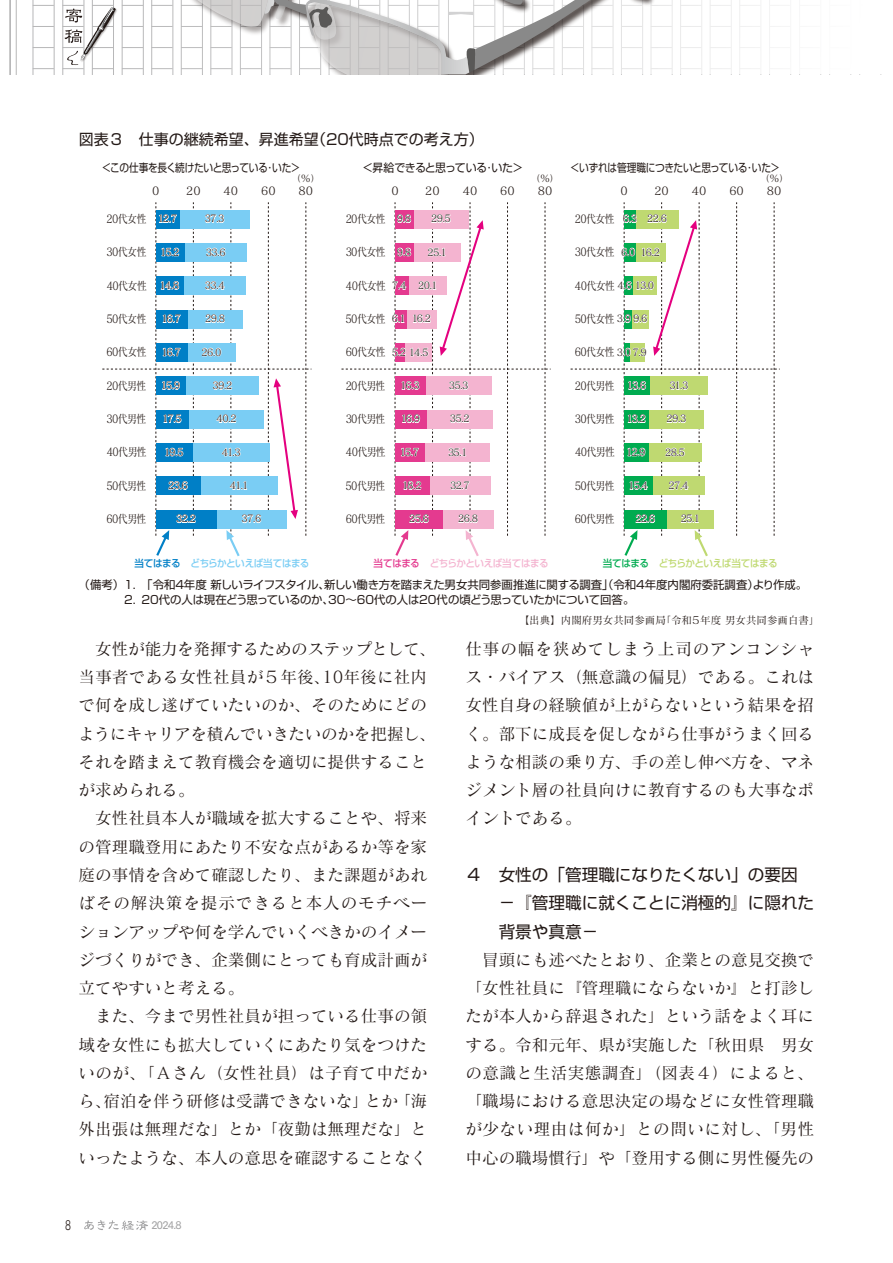
<style>
.page{position:relative;width:893px;height:1263px;background:#fff}
.page>*{position:absolute;margin:0;border:0;box-sizing:border-box;transform-origin:0 0}
.t1{font:16.65px/28.3px "Matisse Pro M";color:#231916;text-align:justify}
.t2{font:16.65px/28.3px "Shin Go Pro";color:#231916}
.t3{font:15px "Shin Go Pro";color:#231916}
.t4{font:13.5px "Tsuku Go Pr 5 R";color:#231916;scale:.75 1}
.t5{font:11.4px "Matisse Pro N M";letter-spacing:-.06em;color:#231916;scale:.87 1}
.t6{font:11.4px/15px "Shin Go Pro";letter-spacing:-.03em;color:#231916}
.t7{font:11.4px "Shin Go Pro";letter-spacing:-.03em;color:#231916;scale:.85 1}
.t8{font:11.4px "Matisse Pro N M";letter-spacing:-.06em;color:#231916}
.t9{font:11.4px "Shin Go Pro";letter-spacing:-.03em;color:#231916;scale:.96 1}
.t10{font:10.5px "Matisse Pro N M";color:#231916}
.t11{font:10.5px "Tsuku Go Pr 5 D";color:#a0a0a1}
.t12{font:10.05px "Matisse Pro N M";letter-spacing:-.085em;color:#231916}
.t13{font:500 10.05px "Shin Go Pro";letter-spacing:-.055em;color:#7acdf4;scale:.96 1}
.t14{font:500 10.05px "Shin Go Pro";letter-spacing:-.055em;color:#f4b4d0;scale:.96 1}
.t15{font:500 10.05px "Shin Go Pro";letter-spacing:-.055em;color:#bfd971;scale:.96 1}
.s1{color:#007fc6}
.s2{color:#e43a8f}
.s3{color:#00ab50}
</style>
<div class="page">
<svg style="left:84px;top:1220px;width:64px;height:10px"></svg>
<svg style="left:9px;top:0;width:766px;height:74px"></svg>
<img style="left:79px;top:3px;width:40px;height:65px">
<svg style="left:63px;top:5px;width:53px;height:64px"></svg>
<svg style="left:151px;top:0;width:521px;height:74px"></svg>
<svg style="left:102px;top:202px;width:209px;height:354px"></svg>
<svg style="left:341px;top:202px;width:210px;height:354px"></svg>
<svg style="left:571px;top:202px;width:209px;height:354px"></svg>
<p class="t3" style="left:79px;top:127px;width:407px">図表３　仕事の継続希望、昇進希望（20代時点での考え方）</p>
<p class="t7" style="left:102px;top:158px;width:235px">＜この仕事を長く続けたいと思っている･いた＞</p>
<p class="t12" style="left:291px;top:172px;width:31px">（％）</p>
<p class="t9" style="left:363px;top:158px;width:169px">＜昇給できると思っている･いた＞</p>
<p class="t12" style="left:530px;top:172px;width:31px">（％）</p>
<p class="t7" style="left:570px;top:158px;width:248px">＜いずれは管理職につきたいと思っている･いた＞</p>
<p class="t12" style="left:760px;top:172px;width:31px">（％）</p>
<p class="t8" style="left:152px;top:184px;width:9px">0</p>
<p class="t8" style="left:186px;top:184px;width:16px">20</p>
<p class="t8" style="left:224px;top:184px;width:16px">40</p>
<p class="t8" style="left:261px;top:184px;width:16px">60</p>
<p class="t8" style="left:299px;top:184px;width:16px">80</p>
<p class="t8" style="left:391px;top:184px;width:9px">0</p>
<p class="t8" style="left:425px;top:184px;width:16px">20</p>
<p class="t8" style="left:463px;top:184px;width:16px">40</p>
<p class="t8" style="left:500px;top:184px;width:16px">60</p>
<p class="t8" style="left:538px;top:184px;width:16px">80</p>
<p class="t8" style="left:620px;top:184px;width:9px">0</p>
<p class="t8" style="left:654px;top:184px;width:16px">20</p>
<p class="t8" style="left:692px;top:184px;width:16px">40</p>
<p class="t8" style="left:729px;top:184px;width:16px">60</p>
<p class="t8" style="left:767px;top:184px;width:16px">80</p>
<p class="t5" style="left:107px;top:211px;width:47px">20代女性</p>
<p class="t5" style="left:107px;top:245px;width:48px">30代女性</p>
<p class="t5" style="left:107px;top:278px;width:48px">40代女性</p>
<p class="t5" style="left:106px;top:311px;width:48px">50代女性</p>
<p class="t5" style="left:107px;top:345px;width:48px">60代女性</p>
<p class="t5" style="left:107px;top:378px;width:47px">20代男性</p>
<p class="t5" style="left:107px;top:411px;width:47px">30代男性</p>
<p class="t5" style="left:107px;top:445px;width:47px">40代男性</p>
<p class="t5" style="left:106px;top:478px;width:47px">50代男性</p>
<p class="t5" style="left:107px;top:511px;width:47px">60代男性</p>
<p class="t12" style="left:158px;top:212px;width:21px">12.7</p>
<p class="t12" style="left:160px;top:246px;width:21px">15.2</p>
<p class="t12" style="left:159px;top:279px;width:21px">14.8</p>
<p class="t12" style="left:161px;top:312px;width:21px">16.7</p>
<p class="t12" style="left:161px;top:346px;width:21px">16.7</p>
<p class="t12" style="left:161px;top:379px;width:21px">15.9</p>
<p class="t12" style="left:162px;top:412px;width:21px">17.5</p>
<p class="t12" style="left:164px;top:446px;width:21px">19.5</p>
<p class="t12" style="left:168px;top:479px;width:21px">23.6</p>
<p class="t12" style="left:176px;top:512px;width:21px">32.2</p>
<p class="t12" style="left:205px;top:212px;width:21px">37.3</p>
<p class="t12" style="left:206px;top:246px;width:21px">33.6</p>
<p class="t12" style="left:205px;top:279px;width:22px">33.4</p>
<p class="t12" style="left:205px;top:312px;width:21px">29.8</p>
<p class="t12" style="left:202px;top:346px;width:21px">26.0</p>
<p class="t12" style="left:212px;top:379px;width:22px">39.2</p>
<p class="t12" style="left:217px;top:412px;width:22px">40.2</p>
<p class="t12" style="left:222px;top:446px;width:21px">41.3</p>
<p class="t12" style="left:230px;top:479px;width:20px">41.1</p>
<p class="t12" style="left:241px;top:512px;width:21px">37.6</p>
<p class="t5" style="left:346px;top:211px;width:47px">20代女性</p>
<p class="t5" style="left:346px;top:245px;width:48px">30代女性</p>
<p class="t5" style="left:346px;top:278px;width:48px">40代女性</p>
<p class="t5" style="left:346px;top:311px;width:48px">50代女性</p>
<p class="t5" style="left:346px;top:345px;width:48px">60代女性</p>
<p class="t5" style="left:346px;top:378px;width:47px">20代男性</p>
<p class="t5" style="left:346px;top:411px;width:47px">30代男性</p>
<p class="t5" style="left:346px;top:445px;width:47px">40代男性</p>
<p class="t5" style="left:346px;top:478px;width:47px">50代男性</p>
<p class="t5" style="left:346px;top:511px;width:47px">60代男性</p>
<p class="t12" style="left:397px;top:212px;width:16px">9.8</p>
<p class="t12" style="left:397px;top:246px;width:16px">9.8</p>
<p class="t12" style="left:392px;top:279px;width:16px">7.4</p>
<p class="t12" style="left:392px;top:312px;width:15px">6.1</p>
<p class="t12" style="left:392px;top:346px;width:38px">5.2 14.5</p>
<p class="t12" style="left:400px;top:379px;width:21px">16.3</p>
<p class="t12" style="left:401px;top:412px;width:21px">16.9</p>
<p class="t12" style="left:400px;top:446px;width:21px">15.7</p>
<p class="t12" style="left:402px;top:479px;width:21px">18.2</p>
<p class="t12" style="left:409px;top:512px;width:21px">25.6</p>
<p class="t12" style="left:431px;top:212px;width:21px">29.5</p>
<p class="t12" style="left:428px;top:246px;width:21px">25.1</p>
<p class="t12" style="left:418px;top:279px;width:21px">20.1</p>
<p class="t12" style="left:412px;top:312px;width:21px">16.2</p>
<p class="t12" style="left:449px;top:379px;width:21px">35.3</p>
<p class="t12" style="left:450px;top:412px;width:21px">35.2</p>
<p class="t12" style="left:448px;top:446px;width:21px">35.1</p>
<p class="t12" style="left:450px;top:479px;width:21px">32.7</p>
<p class="t12" style="left:458px;top:512px;width:21px">26.8</p>
<p class="t5" style="left:575px;top:211px;width:47px">20代女性</p>
<p class="t5" style="left:575px;top:245px;width:48px">30代女性</p>
<p class="t5" style="left:575px;top:278px;width:48px">40代女性</p>
<p class="t5" style="left:575px;top:311px;width:48px">50代女性</p>
<p class="t5" style="left:575px;top:345px;width:48px">60代女性</p>
<p class="t5" style="left:575px;top:378px;width:47px">20代男性</p>
<p class="t5" style="left:575px;top:411px;width:47px">30代男性</p>
<p class="t5" style="left:575px;top:445px;width:47px">40代男性</p>
<p class="t5" style="left:575px;top:478px;width:47px">50代男性</p>
<p class="t5" style="left:575px;top:511px;width:47px">60代男性</p>
<p class="t12" style="left:623px;top:212px;width:16px">6.3</p>
<p class="t12" style="left:621px;top:246px;width:16px">6.0</p>
<p class="t12" style="left:617px;top:279px;width:38px">4.6 13.0</p>
<p class="t12" style="left:617px;top:312px;width:32px">3.9 9.6</p>
<p class="t12" style="left:617px;top:346px;width:32px">3.0 7.9</p>
<p class="t12" style="left:627px;top:379px;width:21px">13.6</p>
<p class="t12" style="left:626px;top:412px;width:21px">13.2</p>
<p class="t12" style="left:626px;top:446px;width:21px">12.9</p>
<p class="t12" style="left:628px;top:479px;width:21px">15.4</p>
<p class="t12" style="left:635px;top:512px;width:21px">22.6</p>
<p class="t12" style="left:647px;top:212px;width:21px">22.6</p>
<p class="t12" style="left:640px;top:246px;width:21px">16.2</p>
<p class="t12" style="left:669px;top:379px;width:20px">31.3</p>
<p class="t12" style="left:666px;top:412px;width:21px">29.3</p>
<p class="t12" style="left:665px;top:446px;width:21px">28.5</p>
<p class="t12" style="left:669px;top:479px;width:22px">27.4</p>
<p class="t12" style="left:681px;top:512px;width:21px">25.1</p>
<p class="t13" style="left:134px;top:555px;width:184px"><span class="s1">当てはまる</span> どちらかといえば当てはまる</p>
<p class="t14" style="left:374px;top:555px;width:184px"><span class="s2">当てはまる</span> どちらかといえば当てはまる</p>
<p class="t15" style="left:603px;top:555px;width:184px"><span class="s3">当てはまる</span> どちらかといえば当てはまる</p>
<p class="t6" style="left:84px;top:576px;width:724px;text-indent:-6px">（備考）１. 「令和４年度 新しいライフスタイル、新しい働き方を踏まえた男女共同参画推進に関する調査」（令和４年度内閣府委託調査）より作成。　　　 ２. 20代の人は現在どう思っているのか、30～60代の人は20代の頃どう思っていたかについて回答。</p>
<p class="t1" style="left:78px;top:634px;width:360px;text-align:left">　女性が能力を発揮するためのステップとして、当事者である女性社員が５年後、10年後に社内で何を成し遂げていたいのか、そのためにどのようにキャリアを積んでいきたいのかを把握し、それを踏まえて教育機会を適切に提供することが求められる。<br>　女性社員本人が職域を拡大することや、将来の管理職登用にあたり不安な点があるか等を家庭の事情を含めて確認したり、また課題があればその解決策を提示できると本人のモチベーションアップや何を学んでいくべきかのイメージづくりができ、企業側にとっても育成計画が立てやすいと考える。<br>　また、今まで男性社員が担っている仕事の領域を女性にも拡大していくにあたり気をつけたいのが、「Ａさん（女性社員）は子育て中だから、宿泊を伴う研修は受講できないな」とか「海外出張は無理だな」とか「夜勤は無理だな」といったような、本人の意思を確認することなく</p>
<p class="t4" style="left:65px;top:1214px;width:9px">8</p>
<p class="t11" style="left:151px;top:1216px;width:32px">2024.8</p>
<p class="t10" style="left:519px;top:614px;width:302px">【出典】内閣府男女共同参画局「令和５年度 男女共同参画白書」</p>
<p class="t1" style="left:465px;top:634px;width:350px">仕事の幅を狭めてしまう上司のアンコンシャス・バイアス（無意識の偏見）である。これは女性自身の経験値が上がらないという結果を招く。部下に成長を促しながら仕事がうまく回るような相談の乗り方、手の差し伸べ方を、マネジメント層の社員向けに教育するのも大事なポイントである。</p>
<p class="t2" style="left:465px;top:859px;width:350px">４　女性の「管理職になりたくない」の要因　　－『管理職に就くことに消極的』に隠れた　　背景や真意－</p>
<p class="t1" style="left:465px;top:945px;width:350px">　冒頭にも述べたとおり、企業との意見交換で「女性社員に『管理職にならないか』と打診したが本人から辞退された」という話をよく耳にする。令和元年、県が実施した「秋田県　男女の意識と生活実態調査」（図表４）によると、「職場における意思決定の場などに女性管理職が少ない理由は何か」との問いに対し、「男性中心の職場慣行」や「登用する側に男性優先の</p>
</div>
